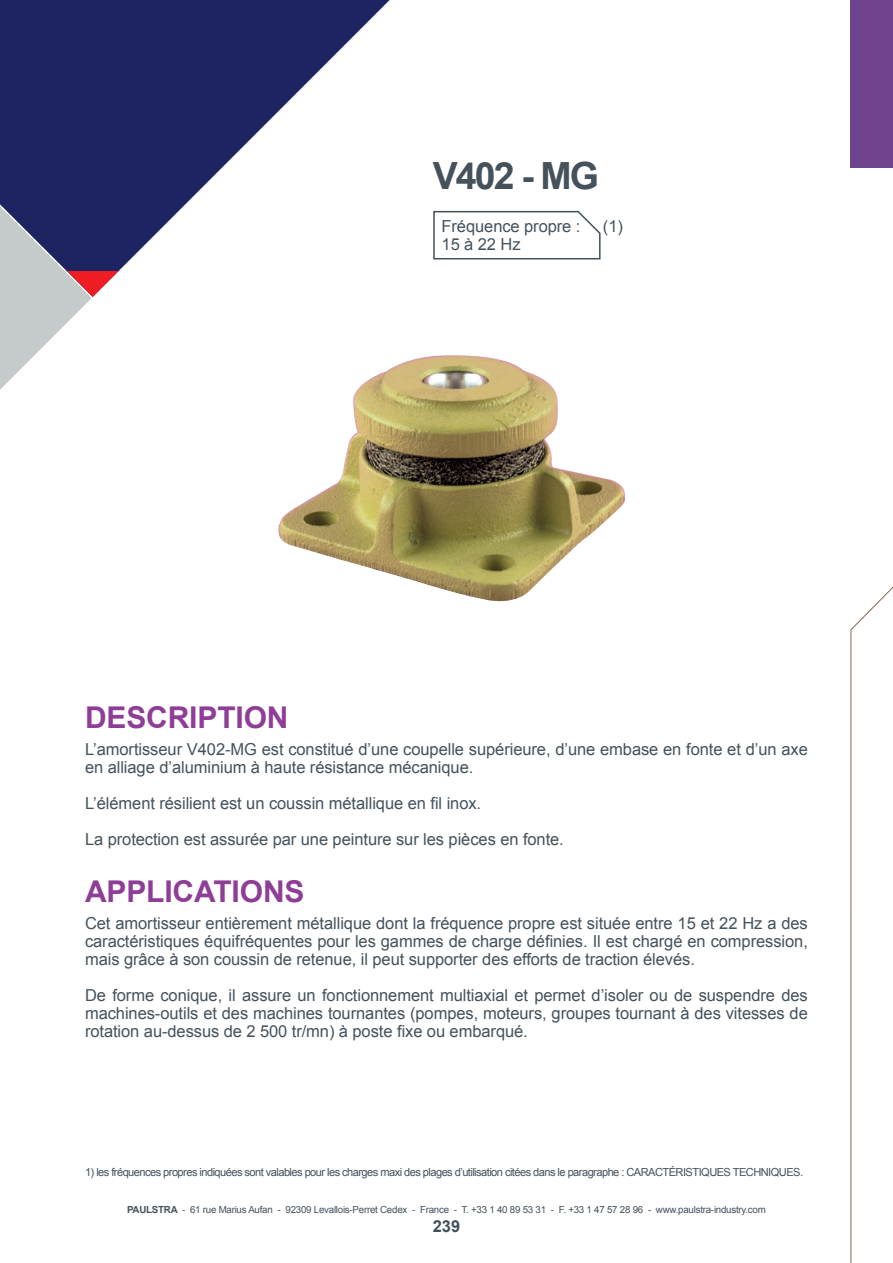
<style>
.page{position:relative;width:893px;height:1263px;background:#fff}
.page>*{position:absolute;margin:0;border:0;box-sizing:border-box;transform-origin:0 0}
.t1{font:700 37.5px "Arial";letter-spacing:-.05em;color:#45525c}
.t2{font:700 30px "Arial";letter-spacing:-.005em;color:#8f3e97}
.t3{font:16.5px/18px "Arial";letter-spacing:-.005em;color:#45525c}
.t4{font:700 16.5px "Arial";color:#425159}
.t5{font:11.1px "Arial";letter-spacing:-.05em;color:#45525c}
.t6{font:9.75px "Arial";letter-spacing:-.025em;color:#45525c}
.s1{font-weight:700}
</style>
<div class="page">
<svg style="left:850px;top:586px;width:43px;height:323px"></svg>
<hr style="left:850px;top:908px;width:1px;height:355px;background:#8d644c">
<div style="left:850px;top:0;width:43px;height:168px;background:#70438f"></div>
<svg style="left:433px;top:210px;width:168px;height:50px"></svg>
<img style="left:278px;top:355px;width:347px;height:247px">
<svg style="left:0;top:0;width:390px;height:390px"></svg>
<div style="left:0;top:31px;width:95px;height:174px;background:#1e2362"></div>
<svg style="left:0;top:205px;width:119px;height:185px"></svg>
<h1 class="t1" style="left:433px;top:151px;width:168px">V402 - MG</h1>
<p class="t3" style="left:442px;top:217px;width:140px">Fréquence propre :</p>
<p class="t3" style="left:603px;top:217px;width:21px">(1)</p>
<p class="t3" style="left:442px;top:235px;width:81px">15 à 22 Hz</p>
<h2 class="t2" style="left:85px;top:697px;width:205px">DESCRIPTION</h2>
<p class="t3" style="left:85px;top:740px;width:724px">L’amortisseur V402-MG est constitué d’une coupelle supérieure, d’une embase en fonte et d’un axe en alliage d’aluminium à haute résistance mécanique.</p>
<p class="t3" style="left:85px;top:785px;width:480px;line-height:36px">L’élément résilient est un coussin métallique en fil inox.<br>La protection est assurée par une peinture sur les pièces en fonte.</p>
<h2 class="t2" style="left:85px;top:871px;width:221px">APPLICATIONS</h2>
<p class="t3" style="left:85px;top:914px;width:724px;text-align:justify">Cet amortisseur entièrement métallique dont la fréquence propre est située entre 15 et 22 Hz a des caractéristiques équifréquentes pour les gammes de charge définies. Il est chargé en compression, mais grâce à son coussin de retenue, il peut supporter des efforts de traction élevés.</p>
<p class="t3" style="left:85px;top:986px;width:724px;text-align:justify">De forme conique, il assure un fonctionnement multiaxial et permet d’isoler ou de suspendre des machines-outils et des machines tournantes (pompes, moteurs, groupes tournant à des vitesses de rotation au-dessus de 2 500 tr/mn) à poste fixe ou embarqué.</p>
<p class="t5" style="left:85px;top:1165px;width:720px">1) les fréquences propres indiquées sont valables pour les charges maxi des plages d’utilisation citées dans le paragraphe : CARACTÉRISTIQUES TECHNIQUES.</p>
<p class="t6" style="left:127px;top:1203px;width:640px"><span class="s1">PAULSTRA</span> - 61 rue Marius Aufan - 92309 Levallois-Perret Cedex - France - T. +33 1 40 89 53 31 - F. +33 1 47 57 28 96 - www.paulstra-industry.com</p>
<p class="t4" style="left:433px;top:1215px;width:29px">239</p>
</div>
